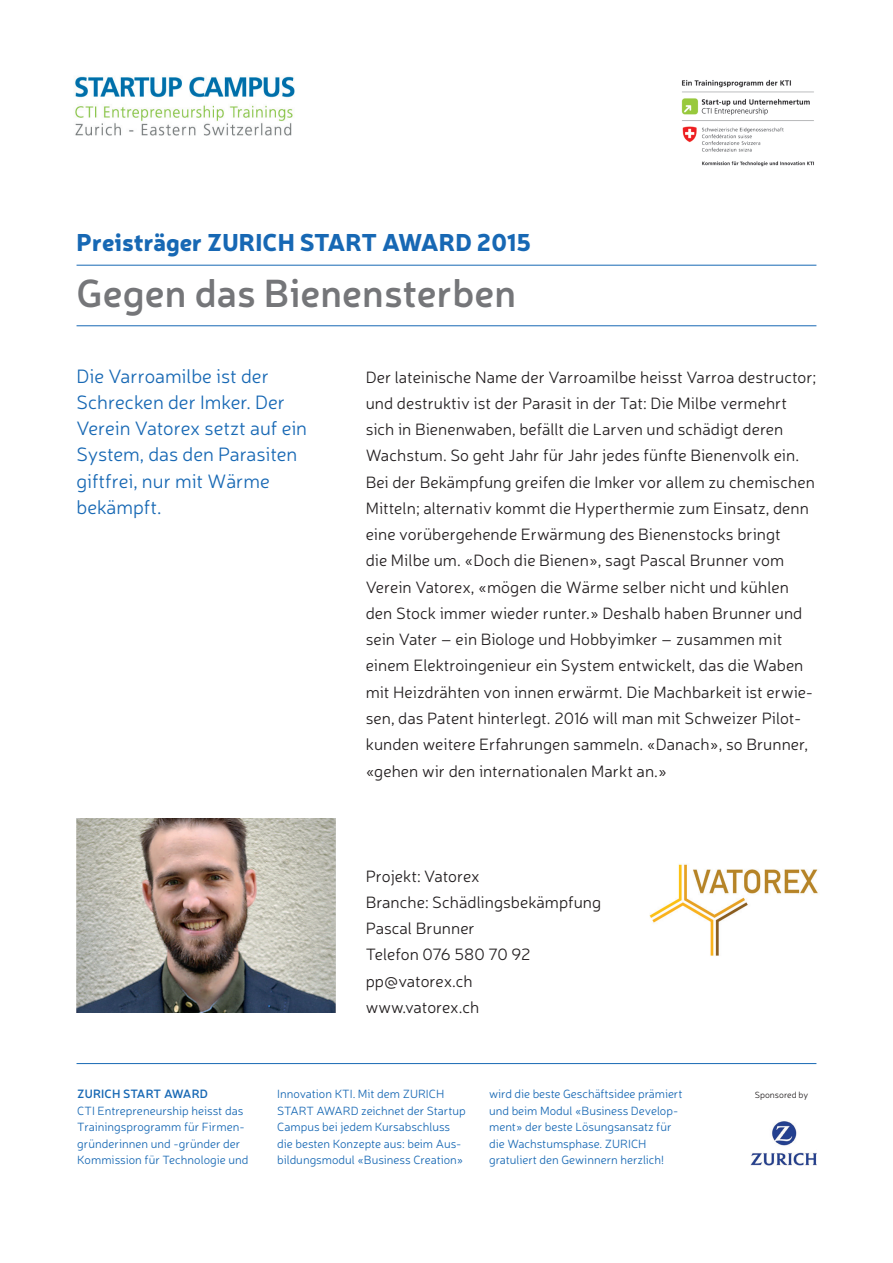
<style>
.page{position:relative;width:893px;height:1263px;background:#fff}
.page>*{position:absolute;margin:0;border:0;box-sizing:border-box;transform-origin:0 0}
.t1{font:600 39px "Neris";letter-spacing:.005em;color:#757679}
.t2{font:900 24px "Neris";letter-spacing:.005em;color:#1768b4}
.t3{font:300 19.5px/26.2px "Neris";color:#1768b4}
.t4{font:300 16.5px/26.2px "Neris";letter-spacing:.005em;color:#231f20}
.t5{font:300 12px/16.5px "Neris";color:#1768b4}
.t6{font:600 12px "Neris";letter-spacing:.01em;color:#1768b4}
.t7{font:300 9px "Neris";color:#231f20}
</style>
<div class="page">
<hr style="left:77px;top:265px;width:739px;height:1px;background:#1768b4">
<hr style="left:77px;top:325px;width:739px;height:1px;background:#1768b4">
<img style="left:649px;top:864px;width:169px;height:92px">
<img style="left:682px;top:80px;width:132px;height:86px">
<img style="left:77px;top:819px;width:258px;height:194px">
<img style="left:75px;top:76px;width:220px;height:60px">
<hr style="left:77px;top:1063px;width:739px;height:1px;background:#1768b4">
<img style="left:751px;top:1121px;width:65px;height:44px">
<h2 class="t2" style="left:77px;top:225px;width:456px">Preisträger ZURICH START AWARD 2015</h2>
<h1 class="t1" style="left:77px;top:266px;width:441px">Gegen das Bienensterben</h1>
<p class="t3" style="left:77px;top:362px;width:232px">Die Varroamilbe ist der<br>Schrecken der Imker. Der<br>Verein Vatorex setzt auf ein<br>System, das den Parasiten giftfrei, nur mit Wärme bekämpft.</p>
<p class="t4" style="left:366px;top:363px;width:452px">Der lateinische Name der Varroamilbe heisst Varroa destructor; und destruktiv ist der Parasit in der Tat: Die Milbe vermehrt sich in Bienenwaben, befällt die Larven und schädigt deren Wachstum. So geht Jahr für Jahr jedes fünfte Bienenvolk ein.<br>Bei der Bekämpfung greifen die Imker vor allem zu chemischen Mitteln; alternativ kommt die Hyperthermie zum Einsatz, denn eine vorübergehende Erwärmung des Bienenstocks bringt<br>die Milbe um. «Doch die Bienen», sagt Pascal Brunner vom Verein Vatorex, «mögen die Wärme selber nicht und kühlen den Stock immer wieder runter.» Deshalb haben Brunner und sein Vater – ein Biologe und Hobbyimker – zusammen mit einem Elektroingenieur ein System entwickelt, das die Waben mit Heizdrähten von innen erwärmt. Die Machbarkeit ist erwie&shy;sen, das Patent hinterlegt. 2016 will man mit Schweizer Pilot&shy;kunden weitere Erfahrungen sammeln. «Danach», so Brunner, «gehen wir den internationalen Markt an.»</p>
<p class="t4" style="left:366px;top:862px;width:237px">Projekt: Vatorex<br>Branche: Schädlingsbekämpfung<br>Pascal Brunner<br>Telefon 076 580 70 92 pp@vatorex.ch<br>www.vatorex.ch</p>
<p class="t6" style="left:77px;top:1086px;width:132px">ZURICH START AWARD</p>
<p class="t5" style="left:77px;top:1102px;width:173px">CTI Entrepreneurship heisst das<br>Trainingsprogramm für Firmen&shy;gründerinnen und -gründer der<br>Kommission für Technologie und</p>
<p class="t5" style="left:489px;top:1085px;width:195px">wird die beste Geschäftsidee prämiert und beim Modul «Business Develop&shy;ment» der beste Lösungsansatz für die Wachstumsphase. ZURICH gratuliert den Gewinnern herzlich!</p>
<p class="t5" style="left:277px;top:1085px;width:169px">Innovation KTI. Mit dem ZURICH</p>
<p class="t7" style="left:755px;top:1089px;width:55px">Sponsored by</p>
<p class="t5" style="left:277px;top:1102px;width:190px">START AWARD zeichnet der Startup Campus bei jedem Kursabschluss die besten Konzepte aus: beim Aus&shy;bildungsmodul «Business Creation»</p>
</div>
